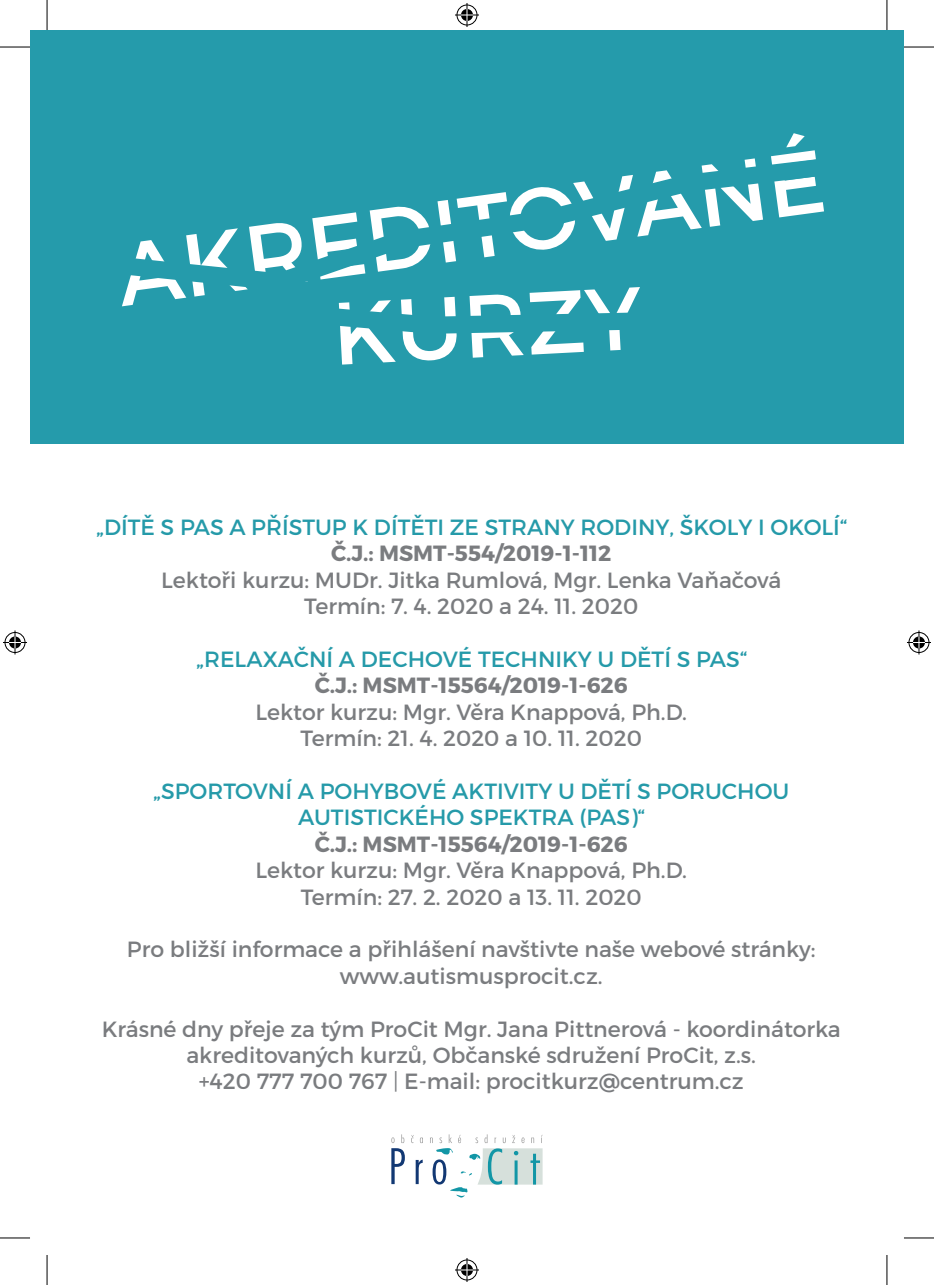
<style>
.page{position:relative;width:934px;height:1285px;background:#fff}
.page>*{position:absolute;margin:0;border:0;box-sizing:border-box;transform-origin:0 0}
.t1{font:22px/26.4px "Montserrat";color:#7a7c7f;text-align:center}
.t2{font:22px/26.4px "Montserrat";color:#259aa9;text-align:center}
.t3{font:700 22px "Montserrat";color:#7a7c7f}
.s1{font-weight:300}
</style>
<div class="page">
<div style="left:30px;top:30px;width:873px;height:414px;background:#259bab"></div>
<svg style="left:771px;top:133px;width:52px;height:79px"></svg>
<svg style="left:762px;top:159px;width:60px;height:61px"></svg>
<svg style="left:122px;top:158px;width:640px;height:206px"></svg>
<svg style="left:415px;top:1159px;width:7px;height:25px"></svg>
<svg style="left:391px;top:1134px;width:13px;height:50px"></svg>
<svg style="left:430px;top:1134px;width:112px;height:63px"></svg>
<hr style="left:0;top:47px;width:30px;height:1px;background:#000">
<hr style="left:903px;top:47px;width:30px;height:1px;background:#000">
<hr style="left:0;top:1237px;width:30px;height:1px;background:#000">
<hr style="left:903px;top:1237px;width:30px;height:1px;background:#000">
<hr style="left:47px;top:0;width:1px;height:30px;background:#000">
<hr style="left:47px;top:1255px;width:1px;height:30px;background:#000">
<hr style="left:886px;top:0;width:1px;height:30px;background:#000">
<hr style="left:886px;top:1255px;width:1px;height:30px;background:#000">
<svg style="left:455px;top:3px;width:24px;height:24px"></svg>
<svg style="left:455px;top:1258px;width:24px;height:24px"></svg>
<svg style="left:3px;top:630px;width:24px;height:24px"></svg>
<svg style="left:907px;top:630px;width:23px;height:24px"></svg>
<p class="t2" style="left:96px;top:514px;width:751px">„DÍTĚ S PAS A PŘÍSTUP K DÍTĚTI ZE STRANY RODINY, ŠKOLY I OKOLÍ“</p>
<p class="t3" style="left:331px;top:540px;width:282px">Č.J.: MSMT-554/2019-1-112</p>
<p class="t1" style="left:161px;top:566px;width:621px">Lektoři kurzu: MUDr. Jitka Rumlová, Mgr. Lenka Vaňačová<br>Termín: 7. 4. 2020 a 24. 11. 2020</p>
<p class="t2" style="left:196px;top:646px;width:551px">„RELAXAČNÍ A DECHOVÉ TECHNIKY U DĚTÍ S PAS“</p>
<p class="t3" style="left:314px;top:672px;width:314px">Č.J.: MSMT-15564/2019-1-626</p>
<p class="t1" style="left:255px;top:698px;width:433px">Lektor kurzu: Mgr. Věra Knappová, Ph.D.<br>Termín: 21. 4. 2020 a 10. 11. 2020</p>
<p class="t2" style="left:153px;top:778px;width:637px">„SPORTOVNÍ A POHYBOVÉ AKTIVITY U DĚTÍ S PORUCHOU<br>AUTISTICKÉHO SPEKTRA (PAS)“</p>
<p class="t3" style="left:314px;top:830px;width:314px">Č.J.: MSMT-15564/2019-1-626</p>
<p class="t1" style="left:255px;top:857px;width:433px">Lektor kurzu: Mgr. Věra Knappová, Ph.D.<br>Termín: 27. 2. 2020 a 13. 11. 2020</p>
<p class="t1" style="left:127px;top:936px;width:689px">Pro bližší informace a přihlášení navštivte naše webové stránky: www.autismusprocit.cz.</p>
<p class="t1" style="left:102px;top:1015px;width:740px">Krásné dny přeje za tým ProCit Mgr. Jana Pittnerová - koordinátorka akreditovaných kurzů, Občanské sdružení ProCit, z.s.<br>+420 777 700 767 <span class="s1">|</span> E-mail: procitkurz@centrum.cz</p>
</div>
